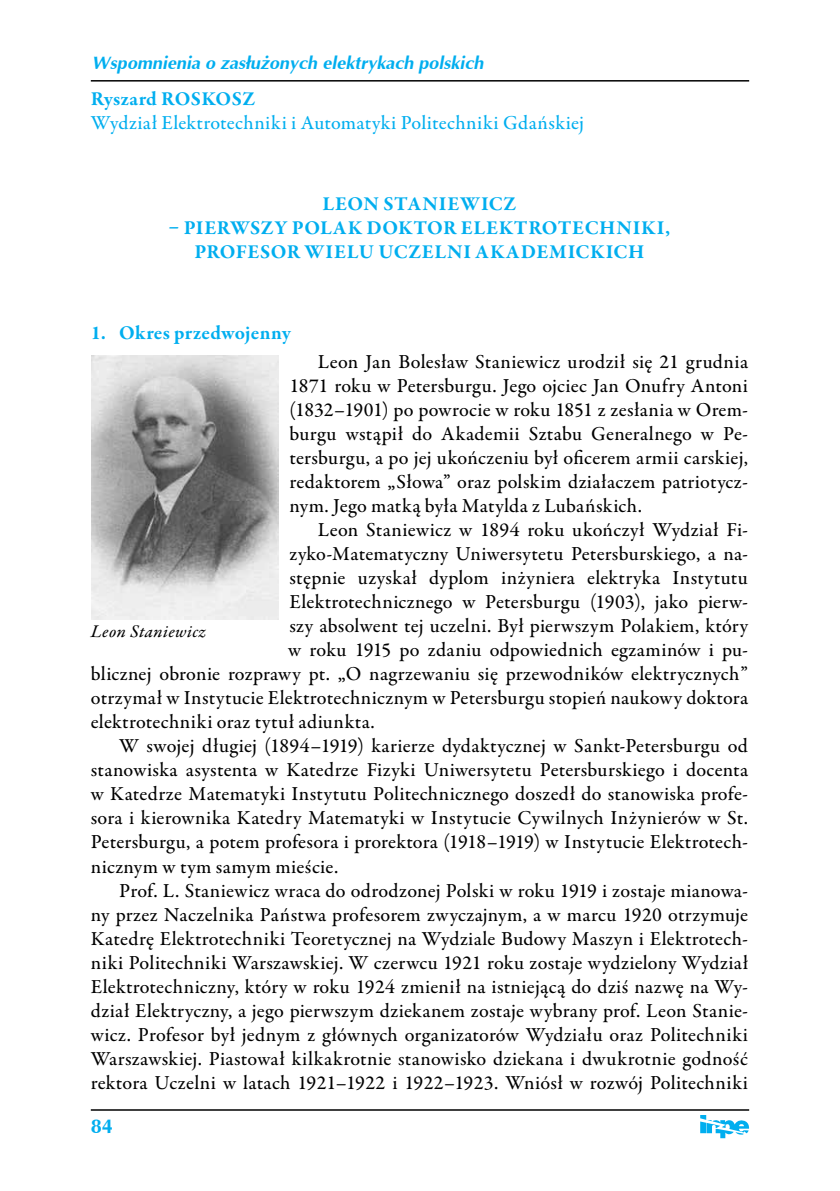
<style>
.page{position:relative;width:840px;height:1191px;background:#fff}
.page>*{position:absolute;margin:0;border:0;box-sizing:border-box;transform-origin:0 0}
.t1{font:500 20px/24px "Garamond Premr Pro";letter-spacing:.015em;color:#000;text-align:justify}
.t2{font:700 20px/24px "Garamond Premr Pro";letter-spacing:.025em;color:#00aeef;text-align:center}
.t3{font:500 20px "Garamond Premr Pro";letter-spacing:.015em;color:#00aeef}
.t4{font:700 20px "Ottawa";color:#00aeef}
.t5{font:italic 700 18px "Ottawa";color:#00aeef}
.t6{font:18px "Garamond Premr Pro Med It";letter-spacing:.025em;color:#000}
</style>
<div class="page">
<svg style="left:700px;top:1115px;width:48px;height:23px"></svg>
<hr style="left:91px;top:80px;width:657px;height:2px;background:#000">
<hr style="left:91px;top:1109px;width:657px;height:1px;background:#000">
<img style="left:92px;top:355px;width:186px;height:264px">
<p class="t5" style="left:92px;top:51px;width:393px">Wspomnienia o zasłużonych elektrykach polskich</p>
<p class="t2" style="left:91px;top:87px;width:166px">Ryszard ROSKOSZ</p>
<p class="t3" style="left:91px;top:111px;width:494px">Wydział Elektrotechniki i Automatyki Politechniki Gdańskiej</p>
<p class="t2" style="left:322px;top:192px;width:195px">LEON STANIEWICZ</p>
<p class="t2" style="left:168px;top:216px;width:503px">– PIERWSZY POLAK DOKTOR ELEKTROTECHNIKI,<br>PROFESOR WIELU UCZELNI AKADEMICKICH</p>
<p class="t2" style="left:91px;top:321px;width:201px">1. Okres przedwojenny</p>
<p class="t1" style="left:289px;top:350px;width:460px;text-indent:28px">Leon Jan Bolesław Staniewicz urodził się 21 grudnia 1871 roku w Petersburgu. Jego ojciec Jan Onufry Antoni (1832–1901) po powrocie w roku 1851 z zesłania w Orem&shy;burgu wstąpił do Akademii Sztabu Generalnego w Pe&shy;tersburgu, a po jej ukończeniu był oficerem armii carskiej, redaktorem „Słowa” oraz polskim działaczem patriotycz&shy;nym. Jego matką była Matylda z Lubańskich.</p>
<p class="t1" style="left:317px;top:518px;width:431px">Leon Staniewicz w 1894 roku ukończył Wydział Fi-</p>
<p class="t1" style="left:289px;top:542px;width:460px">zyko-Matematyczny Uniwersytetu Petersburskiego, a na-</p>
<p class="t1" style="left:289px;top:566px;width:460px">stępnie uzyskał dyplom inżyniera elektryka Instytutu</p>
<p class="t1" style="left:289px;top:590px;width:460px">Elektrotechnicznego w Petersburgu (1903), jako pierw-</p>
<p class="t1" style="left:289px;top:614px;width:460px">szy absolwent tej uczelni. Był pierwszym Polakiem, który</p>
<p class="t1" style="left:288px;top:638px;width:461px">w roku 1915 po zdaniu odpowiednich egzaminów i pu-</p>
<p class="t1" style="left:91px;top:662px;width:658px">blicznej obronie rozprawy pt. „O nagrzewaniu się przewodników elektrycznych”</p>
<p class="t1" style="left:91px;top:686px;width:658px">otrzymał w Instytucie Elektrotechnicznym w Petersburgu stopień naukowy doktora</p>
<p class="t1" style="left:91px;top:710px;width:285px">elektrotechniki oraz tytuł adiunkta.</p>
<p class="t1" style="left:119px;top:734px;width:630px">W swojej długiej (1894–1919) karierze dydaktycznej w Sankt-Petersburgu od</p>
<p class="t1" style="left:91px;top:758px;width:658px">stanowiska asystenta w Katedrze Fizyki Uniwersytetu Petersburskiego i docenta</p>
<p class="t1" style="left:91px;top:782px;width:658px">w Katedrze Matematyki Instytutu Politechnicznego doszedł do stanowiska profe-</p>
<p class="t1" style="left:91px;top:806px;width:658px">sora i kierownika Katedry Matematyki w Instytucie Cywilnych Inżynierów w St.</p>
<p class="t1" style="left:91px;top:830px;width:658px">Petersburgu, a potem profesora i prorektora (1918–1919) w Instytucie Elektrotech-</p>
<p class="t1" style="left:91px;top:854px;width:249px">nicznym w tym samym mieście.</p>
<p class="t1" style="left:119px;top:878px;width:630px">Prof. L. Staniewicz wraca do odrodzonej Polski w roku 1919 i zostaje mianowa-</p>
<p class="t1" style="left:91px;top:902px;width:658px">ny przez Naczelnika Państwa profesorem zwyczajnym, a w marcu 1920 otrzymuje</p>
<p class="t1" style="left:91px;top:926px;width:658px">Katedrę Elektrotechniki Teoretycznej na Wydziale Budowy Maszyn i Elektrotech-</p>
<p class="t1" style="left:91px;top:950px;width:658px">niki Politechniki Warszawskiej. W czerwcu 1921 roku zostaje wydzielony Wydział</p>
<p class="t1" style="left:91px;top:974px;width:658px">Elektrotechniczny, który w roku 1924 zmienił na istniejącą do dziś nazwę na Wy-</p>
<p class="t1" style="left:91px;top:998px;width:658px">dział Elektryczny, a jego pierwszym dziekanem zostaje wybrany prof. Leon Stanie-</p>
<p class="t1" style="left:91px;top:1022px;width:658px">wicz. Profesor był jednym z głównych organizatorów Wydziału oraz Politechniki</p>
<p class="t1" style="left:91px;top:1046px;width:658px">Warszawskiej. Piastował kilkakrotnie stanowisko dziekana i dwukrotnie godność</p>
<p class="t1" style="left:91px;top:1070px;width:658px">rektora Uczelni w latach 1921–1922 i 1922–1923. Wniósł w rozwój Politechniki</p>
<p class="t6" style="left:91px;top:620px;width:117px">Leon Staniewicz</p>
<p class="t4" style="left:91px;top:1114px;width:24px">84</p>
</div>
